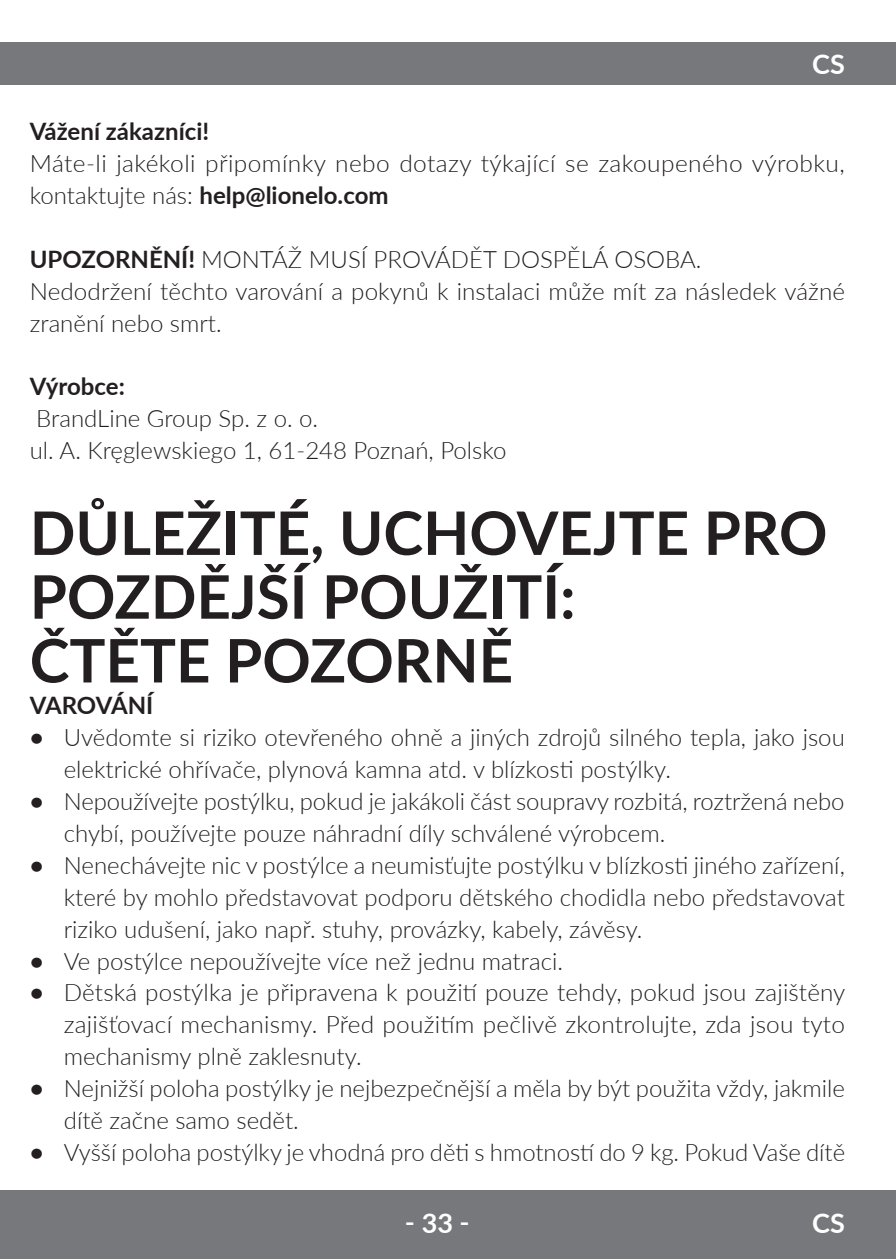
<style>
.page{position:relative;width:896px;height:1259px;background:#fff}
.page>*{position:absolute;margin:0;border:0;box-sizing:border-box;transform-origin:0 0}
.t1{font:700 60px/63.9px "Lato";color:#231f20}
.t2{font:700 27px "Lato";color:#fff}
.t3{font:300 24px/31.8px "Lato";color:#231f20}
.t4{font:700 24px "Lato";color:#231f20}
.s1{font-weight:700}
</style>
<div class="page">
<div style="left:0;top:1190px;width:895px;height:69px;background:#76787b"></div>
<div style="left:0;top:43px;width:895px;height:42px;background:#76787b"></div>
<p class="t2" style="left:812px;top:44px;width:34px">CS</p>
<p class="t4" style="left:30px;top:114px;width:181px">Vážení zákazníci!</p>
<p class="t3" style="left:30px;top:147px;width:816px">Máte-li jakékoli připomínky nebo dotazy týkající se zakoupeného výrobku, kontaktujte nás: <span class="s1">help@lionelo.com</span></p>
<p class="t3" style="left:30px;top:242px;width:816px"><span class="s1">UPOZORNĚNÍ!</span> MONTÁŽ MUSÍ PROVÁDĚT DOSPĚLÁ OSOBA.<br>Nedodržení těchto varování a pokynů k instalaci může mít za následek vážné zranění nebo smrt.</p>
<p class="t4" style="left:30px;top:369px;width:97px">Výrobce:</p>
<p class="t3" style="left:30px;top:402px;width:478px">BrandLine Group Sp. z o. o.<br>ul. A. Kręglewskiego 1, 61-248 Poznań, Polsko</p>
<h1 class="t1" style="left:30px;top:498px;width:799px">DŮLEŽITÉ, UCHOVEJTE PRO<br>POZDĚJŠÍ POUŽITÍ:<br>ČTĚTE POZORNĚ</h1>
<p class="t4" style="left:30px;top:688px;width:125px">VAROVÁNÍ</p>
<p class="t3" style="left:64px;top:721px;width:782px;text-indent:-34px"><span class="s1">•</span> Uvědomte si riziko otevřeného ohně a jiných zdrojů silného tepla, jako jsou elektrické ohřívače, plynová kamna atd. v blízkosti postýlky.</p>
<p class="t3" style="left:64px;top:785px;width:782px;text-indent:-34px"><span class="s1">•</span> Nepoužívejte postýlku, pokud je jakákoli část soupravy rozbitá, roztržená nebo chybí, používejte pouze náhradní díly schválené výrobcem.</p>
<p class="t3" style="left:64px;top:848px;width:782px;text-align:justify;text-indent:-34px"><span class="s1">•</span> Nenechávejte nic v postýlce a neumisťujte postýlku v blízkosti jiného zařízení, které by mohlo představovat podporu dětského chodidla nebo představovat riziko udušení, jako např. stuhy, provázky, kabely, závěsy.</p>
<p class="t3" style="left:30px;top:944px;width:534px"><span class="s1">•</span> Ve postýlce nepoužívejte více než jednu matraci.</p>
<p class="t3" style="left:64px;top:976px;width:783px;text-align:justify;text-indent:-34px"><span class="s1">•</span> Dětská postýlka je připravena k použití pouze tehdy, pokud jsou zajištěny zajišťovací mechanismy. Před použitím pečlivě zkontrolujte, zda jsou tyto mechanismy plně zaklesnuty.</p>
<p class="t3" style="left:64px;top:1072px;width:782px;text-indent:-34px"><span class="s1">•</span> Nejnižší poloha postýlky je nejbezpečnější a měla by být použita vždy, jakmile dítě začne samo sedět.</p>
<p class="t3" style="left:30px;top:1135px;width:816px"><span class="s1">•</span> Vyšší poloha postýlky je vhodná pro děti s hmotností do 9 kg. Pokud Vaše dítě</p>
<p class="t2" style="left:405px;top:1203px;width:66px">‑ 33 ‑</p>
<p class="t2" style="left:812px;top:1203px;width:34px">CS</p>
</div>
